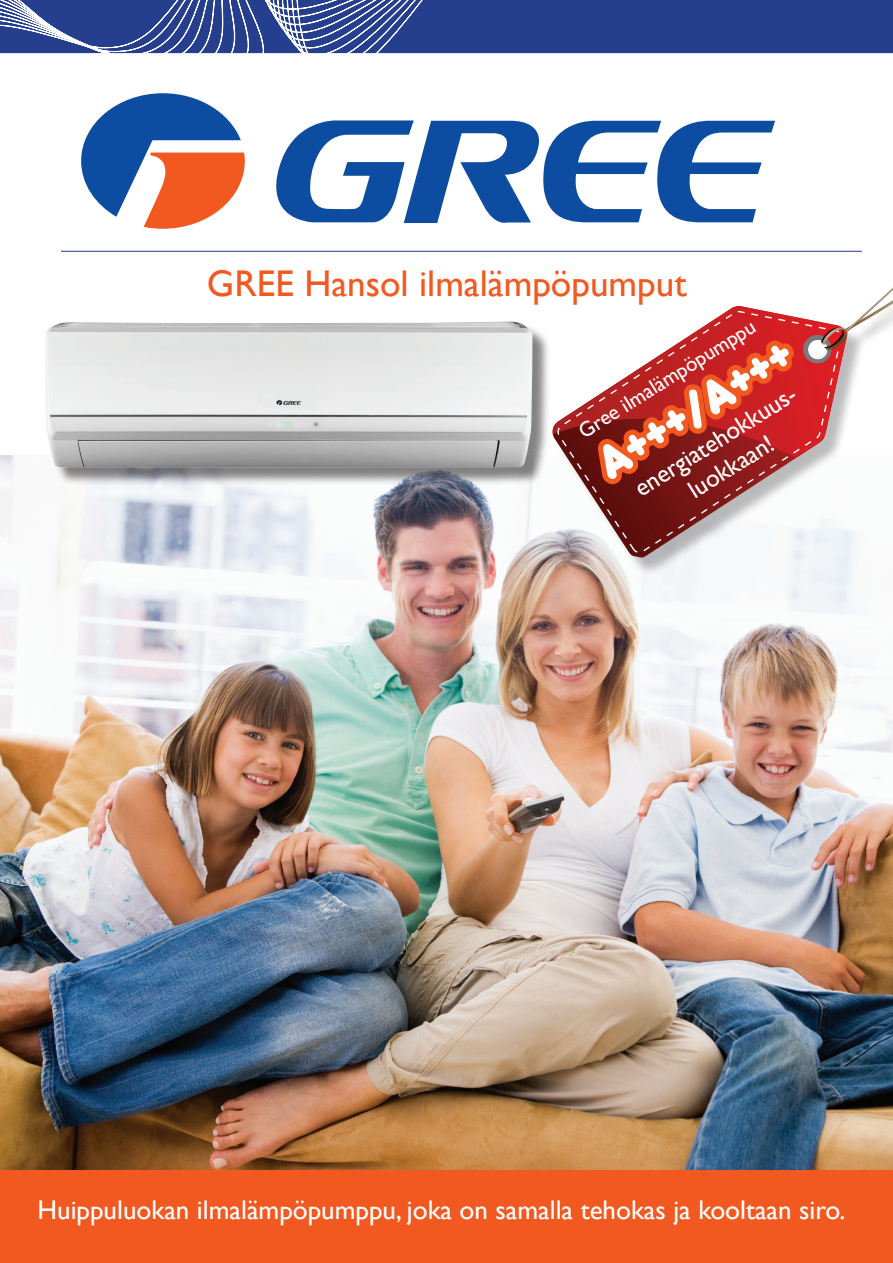
<style>
.page{position:relative;width:893px;height:1263px;background:#fff}
.page>*{position:absolute;margin:0;border:0;box-sizing:border-box;transform-origin:0 0}
.t1{font:51px "Insaniburger";color:#fff;scale:.91 1}
.t2{font:37.2px "Gill Sans";color:#f15921}
.t3{font:27px "Gill Sans";color:#fff}
.t4{font:24.9px "Gill Sans";color:#fff}
.t5{font:21px "Gill Sans";color:#fff}
</style>
<div class="page">
<div style="left:0;top:1103px;width:893px;height:160px;background:#f15921"></div>
<div style="left:775px;top:0;width:118px;height:53px;background:#253f8e"></div>
<img style="left:0;top:455px;width:893px;height:715px">
<div style="left:47px;top:324px;width:504px;height:162px;background:#231f20;opacity:.56"></div>
<img style="left:45px;top:321px;width:488px;height:147px">
<hr style="left:61px;top:251px;width:801px;height:1px;background:#253f8e">
<svg style="left:0;top:0;width:775px;height:229px"></svg>
<div style="left:555px;top:284px;width:338px;height:291px;background:#231f20;opacity:.3"></div>
<svg style="left:551px;top:455px;width:296px;height:103px"></svg>
<svg style="left:557px;top:493px;width:284px;height:60px"></svg>
<svg style="left:552px;top:287px;width:341px;height:206px"></svg>
<p class="t2" style="left:207px;top:261px;width:481px">GREE Hansol ilmalämpöpumput</p>
<p class="t5" style="left:574px;top:422px;width:206px;rotate:-32deg">Gree ilmalämpöpumppu</p>
<p class="t1" style="left:586px;top:442px;width:244px;rotate:-32deg">A+++/A+++</p>
<p class="t4" style="left:629px;top:478px;width:192px;rotate:-32deg">energiatehokkuus-</p>
<p class="t4" style="left:683px;top:479px;width:98px;rotate:-32deg">luokkaan!</p>
<p class="t3" style="left:38px;top:1194px;width:809px">Huippuluokan ilmalämpöpumppu, joka on samalla tehokas ja kooltaan siro.</p>
</div>
